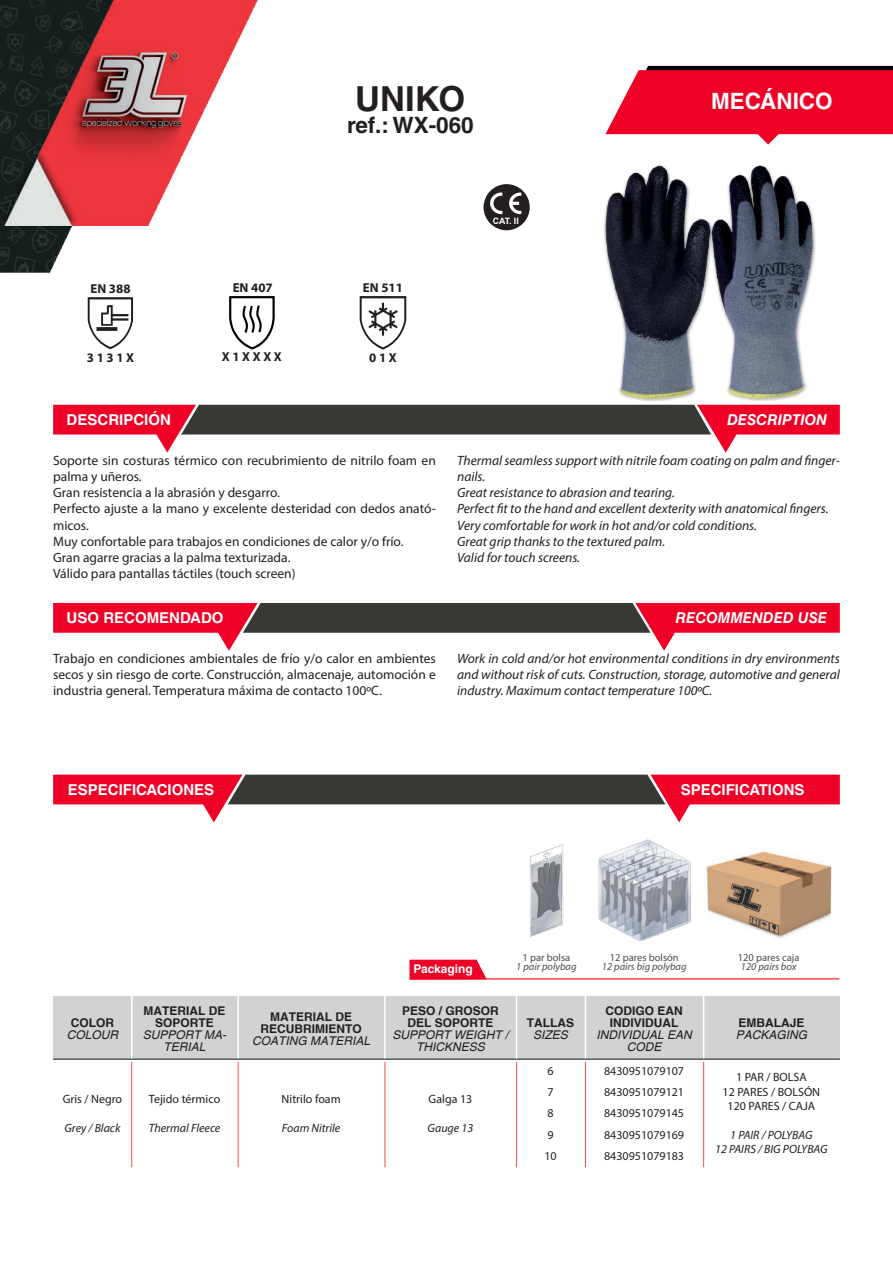
<style>
.page{position:relative;width:893px;height:1263px;background:#fff}
.page>*{position:absolute;margin:0;border:0;box-sizing:border-box;transform-origin:0 0}
.t1{font:700 34.5px "Helvetica LT Std";color:#231f20}
.t2{font:700 22.5px "Helvetica LT Std";color:#231f20}
.t3{font:700 22.5px "Helvetica LT Std";color:#fff}
.t4{font:700 15px "Helvetica LT Std";color:#fff}
.t5{font:italic 700 15px "Helvetica LT Std";color:#fff}
.t6{font:13.5px/16.2px "Myriad Pro";color:#231f20}
.t7{font:italic 13.5px/16.2px "Myriad Pro";color:#231f20}
.t8{font:700 12.9px "Myriad Pro";color:#231f20}
.t9{font:12px/14.4px "Myriad Pro";color:#231f20;text-align:center}
.t10{font:700 12px/12px "Helvetica cyr";color:#231f20;text-align:center}
.t11{font:italic 12px/12px "Helvetica cyr";color:#231f20;text-align:center}
.t12{font:italic 12px/14.4px "Myriad Pro";color:#231f20;text-align:center}
.t13{font:700 12px "Helvetica LT Std";color:#fff}
.t14{font:italic 10.5px "Myriad Pro";color:#4b4c4d}
.t15{font:10.5px "Myriad Pro";color:#4b4c4d}
.t16{font:700 8.7px "Arial";color:#fff}
</style>
<div class="page">
<img style="left:0;top:0;width:893px;height:1168px">
<svg style="left:605px;top:66px;width:288px;height:80px"></svg>
<img style="left:57px;top:41px;width:139px;height:124px">
<svg style="left:53px;top:405px;width:787px;height:48px"></svg>
<svg style="left:53px;top:603px;width:787px;height:48px"></svg>
<div style="left:484px;top:184px;width:46px;height:46px;background:#231f20;border-radius:50%"></div>
<svg style="left:490px;top:192px;width:12px;height:22px"></svg>
<svg style="left:509px;top:192px;width:12px;height:22px"></svg>
<div style="left:602px;top:164px;width:215px;height:238px;background:#231f20;opacity:.6"></div>
<img style="left:605px;top:166px;width:208px;height:232px">
<svg style="left:88px;top:297px;width:45px;height:52px"></svg>
<svg style="left:53px;top:775px;width:787px;height:47px"></svg>
<div style="left:53px;top:996px;width:787px;height:64px;background:#d1d2d4"></div>
<hr style="left:53px;top:1058px;width:787px;height:2px;background:#57585a">
<hr style="left:131px;top:996px;width:1px;height:62px;background:#fff">
<hr style="left:237px;top:996px;width:2px;height:62px;background:#fff">
<hr style="left:703px;top:996px;width:1px;height:62px;background:#fff">
<hr style="left:384px;top:996px;width:2px;height:62px;background:#fff">
<hr style="left:516px;top:996px;width:1px;height:62px;background:#fff">
<hr style="left:585px;top:996px;width:1px;height:62px;background:#fff">
<hr style="left:131px;top:1062px;width:1px;height:105px;background:#f94845">
<hr style="left:238px;top:1062px;width:1px;height:105px;background:#f94845">
<hr style="left:385px;top:1062px;width:1px;height:105px;background:#f94845">
<hr style="left:516px;top:1062px;width:1px;height:105px;background:#f94845">
<hr style="left:585px;top:1062px;width:1px;height:105px;background:#f94845">
<hr style="left:703px;top:1062px;width:1px;height:105px;background:#f94845">
<img style="left:526px;top:843px;width:41px;height:96px">
<img style="left:596px;top:839px;width:97px;height:104px">
<img style="left:704px;top:843px;width:130px;height:102px">
<hr style="left:410px;top:978px;width:429px;height:1px;background:#f94845">
<svg style="left:410px;top:960px;width:77px;height:20px;background:#f01337"></svg>
<svg style="left:229px;top:296px;width:46px;height:54px"></svg>
<svg style="left:360px;top:296px;width:46px;height:54px"></svg>
<h1 class="t1" style="left:355px;top:77px;width:112px">UNIKO</h1>
<h2 class="t3" style="left:711px;top:87px;width:123px">MECÁNICO</h2>
<h2 class="t2" style="left:347px;top:111px;width:128px">ref.: WX-060</h2>
<p class="t8" style="left:90px;top:280px;width:42px">EN 388</p>
<p class="t8" style="left:87px;top:349px;width:49px">3 1 3 1 X</p>
<p class="t8" style="left:233px;top:279px;width:42px">EN 407</p>
<p class="t8" style="left:222px;top:348px;width:61px">X 1 X X X X</p>
<p class="t8" style="left:363px;top:279px;width:42px">EN 511</p>
<p class="t8" style="left:369px;top:349px;width:29px">0 1 X</p>
<p class="t16" style="left:493px;top:215px;width:28px">CAT. II</p>
<p class="t4" style="left:67px;top:411px;width:106px">DESCRIPCIÓN</p>
<p class="t5" style="left:727px;top:411px;width:102px">DESCRIPTION</p>
<p class="t6" style="left:53px;top:452px;width:384px">Soporte sin costuras térmico con recubrimiento de nitrilo foam en palma y uñeros.<br>Gran resistencia a la abrasión y desgarro.<br>Perfecto ajuste a la mano y excelente desteridad con dedos anató&shy;micos.<br>Muy confortable para trabajos en condiciones de calor y/o frío.<br>Gran agarre gracias a la palma texturizada.<br>Válido para pantallas táctiles (touch screen)</p>
<p class="t7" style="left:457px;top:452px;width:384px">Thermal seamless support with nitrile foam coating on palm and finger&shy;nails.<br>Great resistance to abrasion and tearing.<br>Perfect fit to the hand and excellent dexterity with anatomical fingers.<br>Very comfortable for work in hot and/or cold conditions.<br>Great grip thanks to the textured palm.<br>Valid for touch screens.</p>
<p class="t4" style="left:67px;top:609px;width:158px">USO RECOMENDADO</p>
<p class="t5" style="left:675px;top:609px;width:153px">RECOMMENDED USE</p>
<p class="t6" style="left:53px;top:650px;width:384px;text-align:justify">Trabajo en condiciones ambientales de frío y/o calor en ambientes secos y sin riesgo de corte. Construcción, almacenaje, automoción e industria general. Temperatura máxima de contacto 100ºC.</p>
<p class="t7" style="left:457px;top:650px;width:384px;text-align:justify">Work in cold and/or hot environmental conditions in dry environments and without risk of cuts. Construction, storage, automotive and general industry. Maximum contact temperature 100ºC.</p>
<p class="t4" style="left:68px;top:780px;width:148px">ESPECIFICACIONES</p>
<p class="t4" style="left:681px;top:780px;width:125px">SPECIFICATIONS</p>
<p class="t10" style="left:71px;top:1016px;width:45px">COLOR</p>
<p class="t11" style="left:67px;top:1028px;width:53px">COLOUR</p>
<p class="t9" style="left:63px;top:1091px;width:61px">Gris / Negro</p>
<p class="t12" style="left:64px;top:1120px;width:58px">Grey / Black</p>
<p class="t10" style="left:144px;top:1004px;width:83px">MATERIAL DE<br>SOPORTE</p>
<p class="t11" style="left:143px;top:1028px;width:85px">SUPPORT MA-<br>TERIAL</p>
<p class="t9" style="left:149px;top:1091px;width:73px">Tejido térmico</p>
<p class="t12" style="left:149px;top:1120px;width:73px">Thermal Fleece</p>
<p class="t10" style="left:260px;top:1010px;width:103px">MATERIAL DE<br>RECUBRIMIENTO</p>
<p class="t11" style="left:252px;top:1034px;width:120px">COATING MATERIAL</p>
<p class="t9" style="left:281px;top:1091px;width:61px">Nitrilo foam</p>
<p class="t12" style="left:282px;top:1120px;width:60px">Foam Nitrile</p>
<p class="t15" style="left:523px;top:951px;width:49px">1 par bolsa</p>
<p class="t14" style="left:516px;top:960px;width:62px">1 pair polybag</p>
<p class="t15" style="left:610px;top:951px;width:70px">12 pares bolsón</p>
<p class="t14" style="left:602px;top:960px;width:86px">12 pairs big polybag</p>
<p class="t15" style="left:738px;top:951px;width:63px">120 pares caja</p>
<p class="t13" style="left:413px;top:961px;width:61px">Packaging</p>
<p class="t14" style="left:741px;top:960px;width:57px">120 pairs box</p>
<p class="t10" style="left:402px;top:1004px;width:98px">PESO / GROSOR<br>DEL SOPORTE</p>
<p class="t11" style="left:392px;top:1028px;width:118px">SUPPORT WEIGHT /<br>THICKNESS</p>
<p class="t9" style="left:429px;top:1091px;width:45px">Galga 13</p>
<p class="t12" style="left:428px;top:1120px;width:47px">Gauge 13</p>
<p class="t10" style="left:527px;top:1016px;width:49px">TALLAS</p>
<p class="t11" style="left:533px;top:1028px;width:36px">SIZES</p>
<p class="t10" style="left:605px;top:1004px;width:79px">CODIGO EAN<br>INDIVIDUAL</p>
<p class="t11" style="left:596px;top:1028px;width:97px">INDIVIDUAL EAN<br>CODE</p>
<p class="t9" style="left:547px;top:1063px;width:8px">6</p>
<p class="t9" style="left:604px;top:1063px;width:82px">8430951079107</p>
<p class="t9" style="left:547px;top:1084px;width:8px">7</p>
<p class="t9" style="left:604px;top:1084px;width:82px">8430951079121</p>
<p class="t9" style="left:547px;top:1106px;width:8px">8</p>
<p class="t9" style="left:604px;top:1106px;width:82px">8430951079145</p>
<p class="t9" style="left:547px;top:1127px;width:8px">9</p>
<p class="t9" style="left:604px;top:1127px;width:82px">8430951079169</p>
<p class="t9" style="left:544px;top:1148px;width:14px">10</p>
<p class="t9" style="left:604px;top:1148px;width:82px">8430951079183</p>
<p class="t10" style="left:738px;top:1016px;width:67px">EMBALAJE</p>
<p class="t11" style="left:736px;top:1028px;width:73px">PACKAGING</p>
<p class="t9" style="left:723px;top:1070px;width:99px">1 PAR / BOLSA<br>12 PARES / BOLSÓN<br>120 PARES / CAJA</p>
<p class="t12" style="left:715px;top:1127px;width:114px">1 PAIR / POLYBAG<br>12 PAIRS / BIG POLYBAG</p>
</div>
